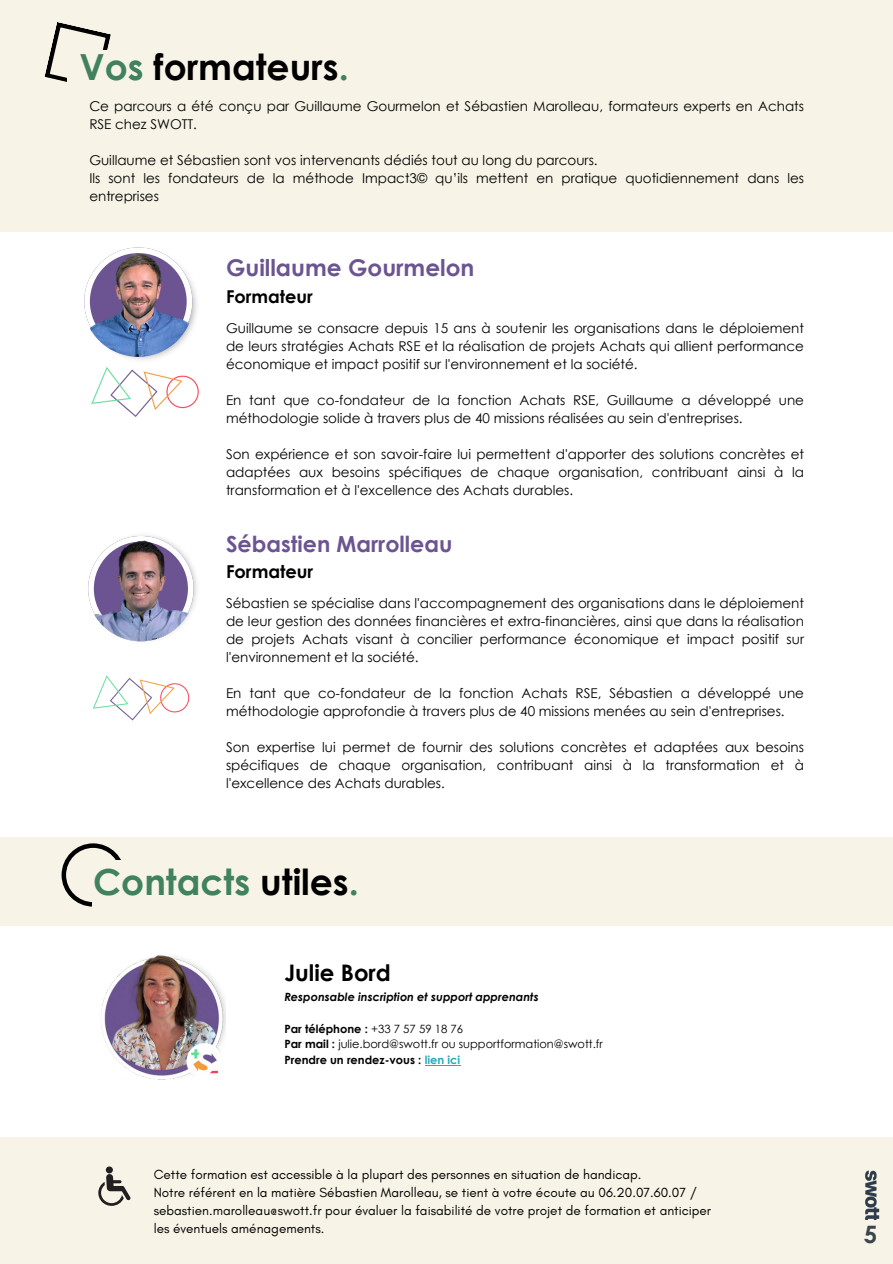
<style>
.page{position:relative;width:893px;height:1264px;background:#fff}
.page>*{position:absolute;margin:0;border:0;box-sizing:border-box;transform-origin:0 0}
.t1{font:700 36px "Century Gothic";color:#40815e}
.t2{font:700 36px "Century Gothic";color:#000}
.t3{font:700 24px "Century Gothic";color:#3b454e}
.t4{font:700 23.1px "Century Gothic";color:#6b5491}
.t5{font:700 22.8px "Century Gothic";color:#000}
.t6{font:700 22.2px "Century Gothic";color:#6b5491}
.t7{font:700 17.85px "Century Gothic";color:#000}
.t8{font:700 17.7px "Century Gothic";color:#000}
.t9{font:13.5px/18px "Century Gothic";color:#000;text-align:justify}
.t10{font:13.5px/18px "Glacial Indifference";color:#000}
.t11{font:11.4px "Century Gothic";color:#000}
.t12{font:700 11.4px "Century Gothic";color:#000}
.t13{font:italic 700 11.4px "Century Gothic";color:#000}
.s1{color:#40815e}
.s2{color:#000}
.s3{font-weight:400}
.s4{font-weight:700}
.s5{color:#28a9b9}
</style>
<div class="page">
<div style="left:0;top:0;width:892px;height:232px;background:#f7f3e6"></div>
<img style="left:121px;top:284px;width:76px;height:76px">
<svg style="left:90px;top:273px;width:102px;height:82px"></svg>
<img style="left:83px;top:246px;width:111px;height:111px;border-radius:50%">
<img style="left:91px;top:367px;width:108px;height:50px">
<img style="left:92px;top:675px;width:98px;height:46px">
<img style="left:135px;top:569px;width:62px;height:73px">
<svg style="left:95px;top:550px;width:98px;height:91px"></svg>
<img style="left:86px;top:532px;width:109px;height:109px;border-radius:50%">
<svg style="left:44px;top:22px;width:67px;height:60px"></svg>
<div style="left:67px;top:50px;width:516px;height:49px;background:#f7f3e6"></div>
<div style="left:0;top:1137px;width:892px;height:126px;background:#f7f3e6"></div>
<img style="left:101px;top:955px;width:125px;height:124px">
<hr style="left:424px;top:1064px;width:36px;height:1px;background:#28a9b9">
<div style="left:106px;top:1166px;width:7px;height:7px;background:#231f20;border-radius:50%"></div>
<svg style="left:98px;top:1173px;width:33px;height:32px"></svg>
<div style="left:0;top:837px;width:892px;height:89px;background:#f7f3e6"></div>
<svg style="left:62px;top:843px;width:59px;height:63px"></svg>
<div style="left:91px;top:860px;width:496px;height:55px;background:#f7f3e6"></div>
<p class="t2" style="left:79px;top:44px;width:271px"><span class="s1">Vos</span> formateurs<span class="s1">.</span></p>
<p class="t9" style="left:89px;top:96px;width:716px">Ce parcours a été conçu par Guillaume Gourmelon et Sébastien Marolleau, formateurs experts en Achats<br>RSE chez SWOTT.</p>
<p class="t9" style="left:89px;top:150px;width:510px">Guillaume et Sébastien sont vos intervenants dédiés tout au long du parcours.</p>
<p class="t9" style="left:89px;top:168px;width:716px">Ils sont les fondateurs de la méthode Impact3© qu’ils mettent en pratique quotidiennement dans les entreprises</p>
<p class="t4" style="left:226px;top:253px;width:250px">Guillaume Gourmelon</p>
<p class="t8" style="left:226px;top:285px;width:88px">Formateur</p>
<p class="t9" style="left:226px;top:318px;width:579px">Guillaume se consacre depuis 15 ans à soutenir les organisations dans le déploiement de leurs stratégies Achats RSE et la réalisation de projets Achats qui allient performance économique et impact positif sur l'environnement et la société.</p>
<p class="t9" style="left:226px;top:390px;width:579px">En tant que co-fondateur de la fonction Achats RSE, Guillaume a développé une méthodologie solide à travers plus de 40 missions réalisées au sein d'entreprises.</p>
<p class="t9" style="left:226px;top:444px;width:579px">Son expérience et son savoir-faire lui permettent d'apporter des solutions concrètes et adaptées aux besoins spécifiques de chaque organisation, contribuant ainsi à la transformation et à l'excellence des Achats durables.</p>
<p class="t6" style="left:226px;top:530px;width:228px">Sébastien Marrolleau</p>
<p class="t7" style="left:226px;top:560px;width:89px">Formateur</p>
<p class="t9" style="left:226px;top:593px;width:579px">Sébastien se spécialise dans l'accompagnement des organisations dans le déploiement de leur gestion des données financières et extra-financières, ainsi que dans la réalisation de projets Achats visant à concilier performance économique et impact positif sur l'environnement et la société.</p>
<p class="t9" style="left:226px;top:683px;width:579px">En tant que co-fondateur de la fonction Achats RSE, Sébastien a développé une méthodologie approfondie à travers plus de 40 missions menées au sein d'entreprises.</p>
<p class="t9" style="left:226px;top:737px;width:579px">Son expertise lui permet de fournir des solutions concrètes et adaptées aux besoins spécifiques de chaque organisation, contribuant ainsi à la transformation et à l'excellence des Achats durables.</p>
<p class="t1" style="left:93px;top:858px;width:267px">Contacts <span class="s2">utiles</span>.</p>
<p class="t5" style="left:284px;top:958px;width:108px">Julie Bord</p>
<p class="t13" style="left:284px;top:989px;width:256px">Responsable inscription et support apprenants</p>
<p class="t12" style="left:284px;top:1021px;width:180px">Par téléphone : <span class="s3">+33 7 57 59 18 76</span></p>
<p class="t11" style="left:284px;top:1036px;width:320px"><span class="s4">Par mail :</span> julie.bord@swott.fr ou supportformation@swott.fr</p>
<p class="t12" style="left:284px;top:1052px;width:177px">Prendre un rendez-vous : <span class="s5">lien ici</span></p>
<p class="t10" style="left:154px;top:1164px;width:489px">Cette formation est accessible à la plupart des personnes en situation de handicap.</p>
<p class="t10" style="left:154px;top:1182px;width:559px">Notre référent en la matière Sébastien Marolleau, se tient à votre écoute au 06.20.07.60.07 / sebastien.marolleau@swott.fr pour évaluer la faisabilité de votre projet de formation et anticiper les éventuels aménagements.</p>
<p class="t3" style="left:863px;top:1218px;width:15px">4</p>
<p class="t3" style="left:863px;top:1218px;width:15px">5</p>
</div>
